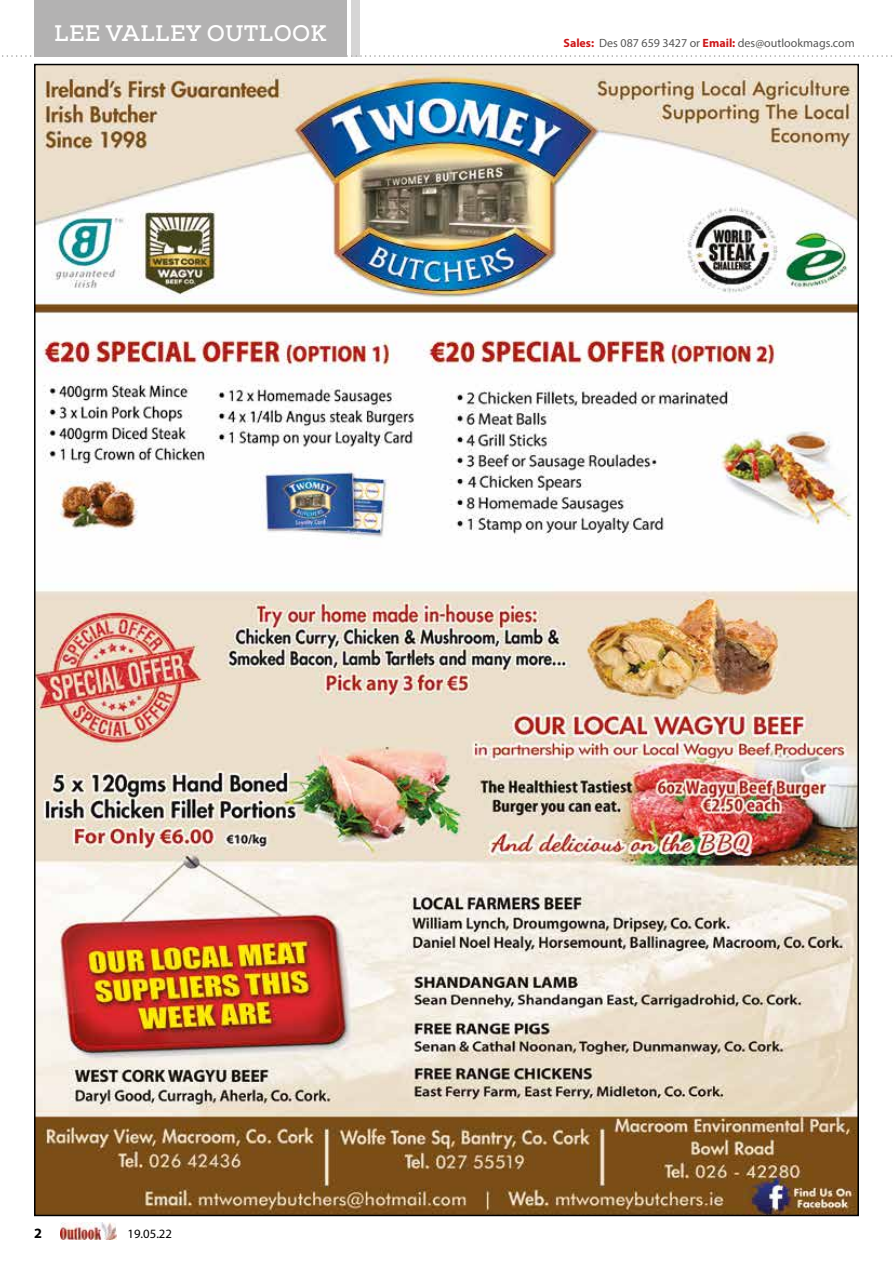
<style>
.page{position:relative;width:893px;height:1263px;background:#fff}
.page>*{position:absolute;margin:0;border:0;box-sizing:border-box;transform-origin:0 0}
.t1{font:22.5px "Nexa Slab Bold FREE";letter-spacing:.015em;color:#fff}
.t2{font:700 14.25px "Myriad Pro";color:#000}
.t3{font:12.75px "Myriad Pro";color:#000}
.t4{font:12px "Myriad Pro";color:#575756}
.s1{font-weight:700;color:#cd1719}
</style>
<div class="page">
<img style="left:60px;top:1223px;width:57px;height:17px">
<img style="left:37px;top:67px;width:819px;height:1146px">
<svg style="left:2px;top:55px;width:890px;height:2px"></svg>
<div style="left:34px;top:0;width:313px;height:56px;background:#b3b2b2"></div>
<div style="left:351px;top:0;width:9px;height:56px;background:#d6d5d5"></div>
<h1 class="t1" style="left:54px;top:20px;width:274px">LEE VALLEY OUTLOOK</h1>
<p class="t4" style="left:563px;top:36px;width:293px"><span class="s1">Sales:</span> Des 087 659 3427 or <span class="s1">Email:</span> des@outlookmags.com</p>
<p class="t2" style="left:34px;top:1224px;width:9px">2</p>
<p class="t3" style="left:128px;top:1226px;width:46px">19.05.22</p>
</div>
